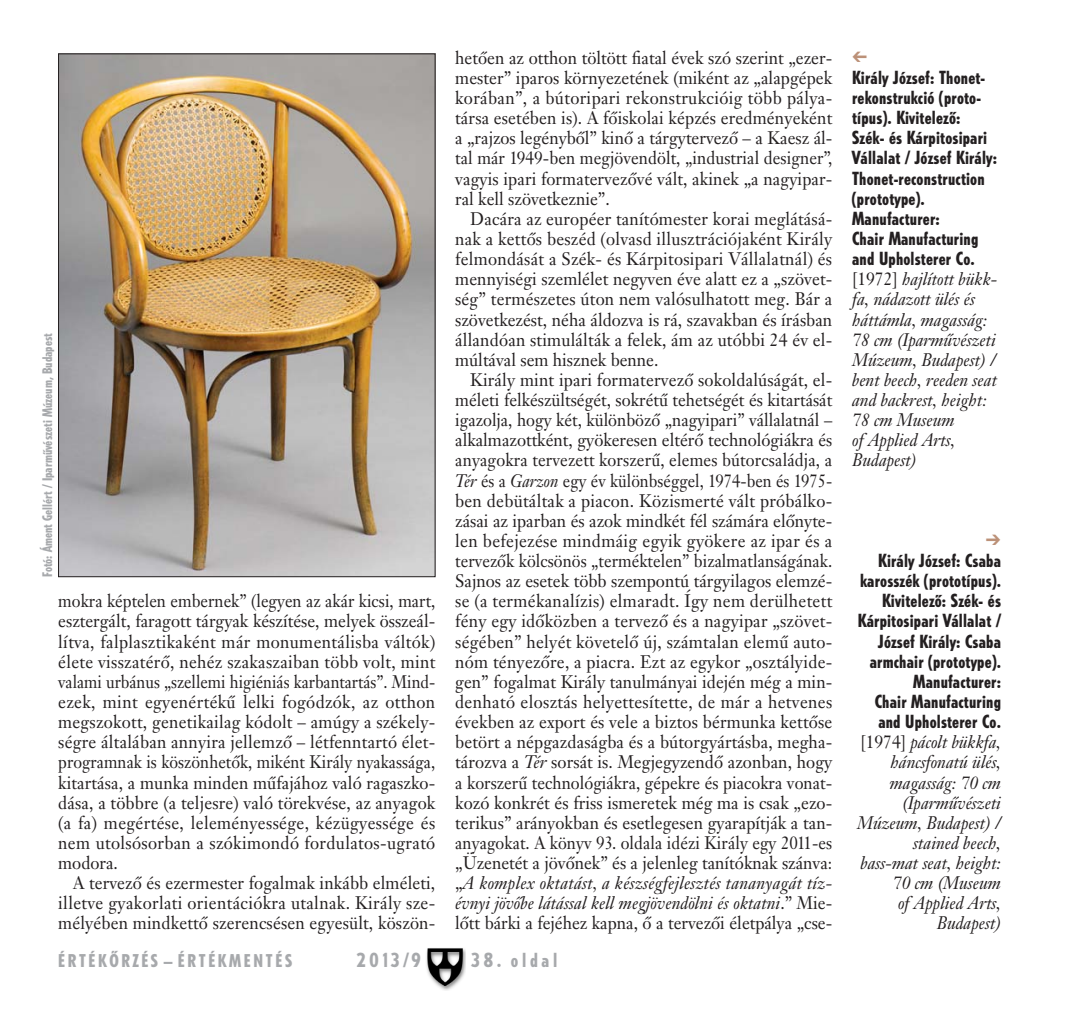
<style>
.page{position:relative;width:1066px;height:1017px;background:#fff}
.page>*{position:absolute;margin:0;border:0;box-sizing:border-box;transform-origin:0 0}
.t1{font:19.25px "Tempo Heavy Condensed H";letter-spacing:.19em;color:#a7a9ac}
.t2{font:17.85px/20.1px "Janson Text Roman H";letter-spacing:.005em;color:#231f20;text-align:justify;scale:.94 1}
.t3{font:17.85px/20.1px "Janson Text Roman H";letter-spacing:.005em;color:#231f20;text-align:justify;scale:.91 1}
.t4{font:17.85px/20.1px "Janson Text Italic H";color:#231f20;scale:.94 1}
.t5{font:17.85px/20.1px "Tempo Heavy Condensed H";letter-spacing:.01em;color:#231f20;text-align:right}
.t6{font:17.5px "Tempo Heavy Condensed H";letter-spacing:.16em;color:#a7a9ac}
.t7{font:13.12px "Tempo Heavy Condensed H";color:#a7a9ac}
.s1{font-family:"Janson Text Italic H"}
.s2{font-family:"Janson Text Roman H"}
</style>
<div class="page">
<img style="left:426px;top:948px;width:39px;height:42px">
<img style="left:60px;top:56px;width:373px;height:519px">
<p class="t7" style="left:43px;top:577px;width:246px;rotate:-90deg">Fotó: Áment Gellért / Iparmûvészeti Múzeum, Budapest</p>
<p class="t3" style="left:58px;top:593px;width:416px">mokra képtelen embernek” (legyen az akár kicsi, mart, esztergált, faragott tárgyak készítése, melyek összeál - lítva, falplasztikaként már monumentálisba váltók) élete visszatérô, nehéz szakaszaiban több volt, mint valami urbánus „szellemi higiéniás karbantartás”. Mind - ezek, mint egyenértékû lelki fogódzók, az otthon megszokott, genetikailag kódolt – amúgy a székely - ségre általában annyira jellemzô – létfenntartó élet - programnak is köszönhetôk, miként Király nyakas sá ga, kitartása, a munka minden mûfajához való ragasz ko - dása, a többre (a teljesre) való törekvése, az anyagok (a fa) megértése, leleményessége, kézügyessége és nem utolsósorban a szókimondó fordulatos-ugrató modora.</p>
<p class="t2" style="left:58px;top:875px;width:403px;text-indent:15px">A tervezô és ezermester fogalmak inkább elméleti, illetve gyakorlati orientációkra utalnak. Király sze - mé lyében mindkettô szerencsésen egyesült, köszön -</p>
<p class="t2" style="left:455px;top:49px;width:403px">hetôen az otthon töltött fiatal évek szó szerint „ezer - mester” iparos környezetének (miként az „alapgépek korában”, a bútoripari rekonstrukcióig több pály a - társa esetében is). A fôiskolai képzés eredményeként a „rajzos legénybôl” kinô a tárgytervezô – a Kaesz ál - tal már 1949-ben megjövendölt, „industrial desig ner”, vagyis ipari formatervezôvé vált, akinek „a nagy ipar - ral kell szövetkeznie”.</p>
<p class="t2" style="left:455px;top:210px;width:403px;text-indent:15px">Dacára az européer tanítómester korai meglátá sá - nak a kettôs beszéd (olvasd illusztrációjaként Király felmondását a Szék- és Kárpitosipari Vállalatnál) és mennyiségi szemlélet negyven éve alatt ez a „szö vet - ség” természetes úton nem valósulhatott meg. Bár a szövetkezést, néha áldozva is rá, szavakban és írásban állandóan stimulálták a felek, ám az utóbbi 24 év el - múltával sem hisznek benne.</p>
<p class="t2" style="left:455px;top:371px;width:403px;text-indent:15px">Király mint ipari formatervezô sokoldalúságát, el - méleti felkészültségét, sokrétû tehetségét és kitar tá sát igazolja, hogy két, különbözô „nagyipari” válla lat nál – alkalmazottként, gyökeresen eltérô tech no ló giákra és anyagokra tervezett korszerû, elemes bútor csa lád ja, a <span class="s1">Tér</span> és a <span class="s1">Garzon</span> egy év különbséggel, 1974-ben és 1975- ben debütáltak a piacon. Közismerté vált próbálko - zá sai az iparban és azok mindkét fél számára elôny te - len befejezése mindmáig egyik gyökere az ipar és a tervezôk kölcsönös „terméktelen” bizalmatlan ságá nak.<br>Sajnos az esetek több szempontú tárgyilagos elem zé - se (a termékanalízis) elmaradt. Így nem derülhetett fény egy idôközben a tervezô és a nagyipar „szövet - ségében” helyét követelô új, számtalan elemû auto - nóm tényezôre, a piacra. Ezt az egykor „osztály ide - gen” fogalmat Király tanulmányai idején még a min - denható elosztás helyettesítette, de már a hetvenes években az export és vele a biztos bérmunka kettôse betört a népgazdaságba és a bútorgyártásba, meg ha - tározva a <span class="s1">Tér</span> sorsát is. Megjegyzendô azonban, hogy a korszerû technológiákra, gépekre és piacokra vonat&shy;kozó konkrét és friss ismeretek még ma is csak „ezo - terikus” arányokban és esetlegesen gyarapítják a tan - anyagokat. A könyv 93. oldala idézi Király egy 2011-es „Üzenetét a jövônek” és a jelenleg tanítóknak szán va:</p>
<p class="t4" style="left:455px;top:875px;width:403px"><span class="s2">„</span>A komplex oktatást, a készségfejlesztés tananyagát tíz - évnyi jövôbe látással kell megjövendölni és oktatni<span class="s2">.” Mie -</span></p>
<p class="t2" style="left:455px;top:915px;width:403px">lôtt bárki a fejéhez kapna, ô a tervezôi életpálya „cse -</p>
<p class="t6" style="left:58px;top:953px;width:235px">ÉRTÉKÔRZÉS – ÉRTÉKMENTÉS</p>
<p class="t1" style="left:357px;top:952px;width:66px">2013/9</p>
<p class="t1" style="left:471px;top:952px;width:88px">38. oldal</p>
<p class="t5" style="left:852px;top:69px;width:146px;text-align:left">Király József: Thonet&shy;rekonstrukció (proto - típus). Kivitelezô:<br>Szék- és Kárpitosipari<br>Vállalat / József Király:<br>Thonet-reconstruction (prototype).<br>Manufacturer:<br>Chair Manufacturing and Upholsterer Co.</p>
<p class="t4" style="left:852px;top:271px;width:156px"><span class="s2">[1972]</span> hajlított bükk - fa, nádazott ülés és háttámla, magasság:<br>78 cm (Iparmûvészeti<br>Múzeum, Budapest) / bent beech, reeden seat and backrest, height:<br>78 cm Museum<br>of Applied Arts,<br>Budapest)</p>
<p class="t5" style="left:858px;top:552px;width:145px">Király József: Csaba karosszék (prototípus).<br>Kivitelezô: Szék- és<br>Kárpitosipari Vállalat /<br>József Király: Csaba armchair (prototype).<br>Manufacturer:<br>Chair Manufacturing and Upholsterer Co.</p>
<p class="t4" style="left:857px;top:734px;width:155px;text-align:right"><span class="s2">[1974]</span> pácolt bükkfa, háncsfonatú ülés, magasság: 70 cm (Ipar mûvészeti<br>Múzeum, Budapest) / stained beech, bass-mat seat, height:<br>70 cm (Museum<br>of Applied Arts,<br>Budapest)</p>
</div>
